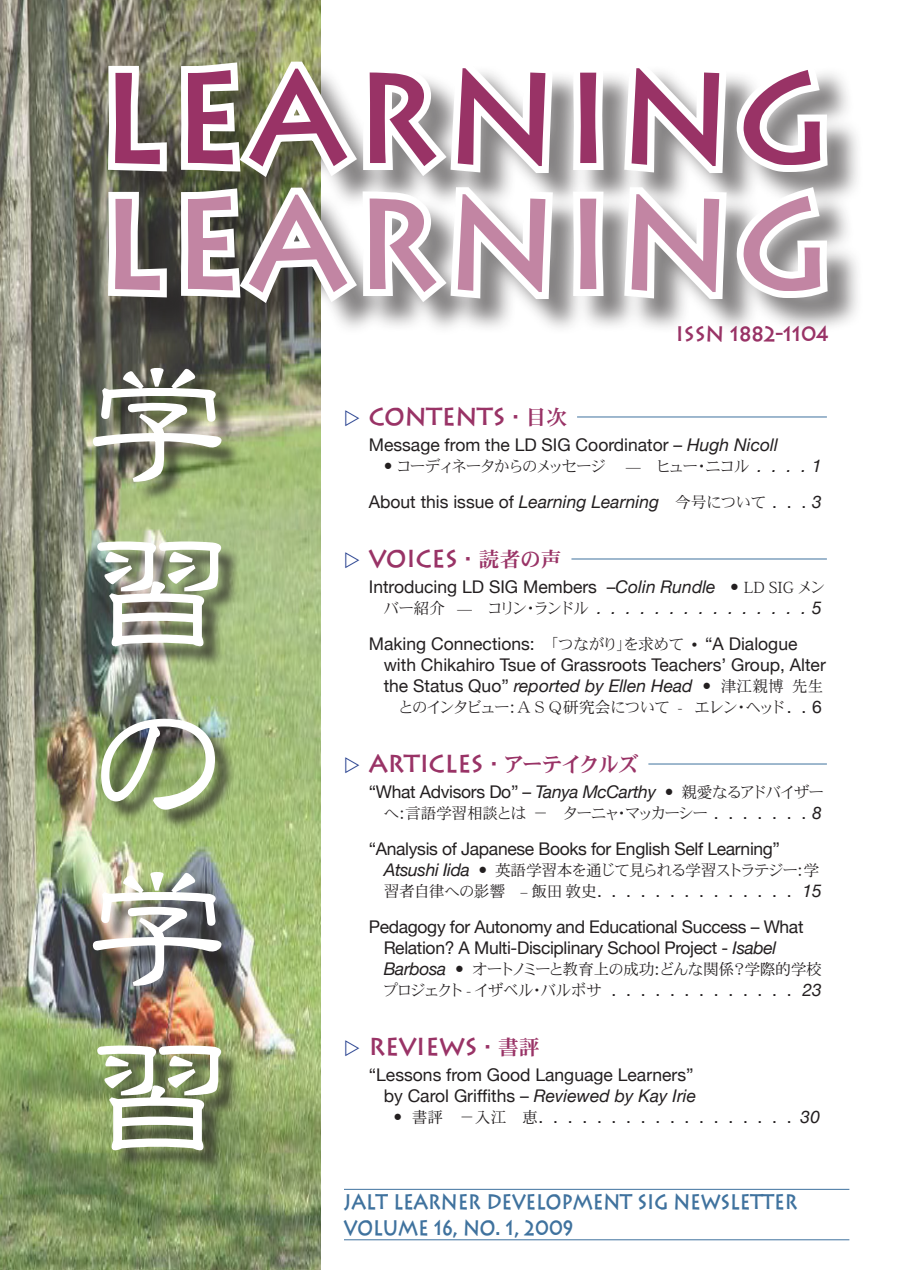
<style>
.page{position:relative;width:903px;height:1270px;background:#fff}
.page>*{position:absolute;margin:0;border:0;box-sizing:border-box;transform-origin:0 0}
.t1{font:140px/168px "BRG Reisyo Reiryu";color:#fff;text-align:justify}
.t2{font:700 126px "Liste";letter-spacing:.055em;color:#936}
.t3{font:700 126px "Liste";letter-spacing:.055em;color:#c285a3}
.t4{font:700 24.5px "Liste";color:#936}
.t5{font:700 21px/25.2px "Liste";color:#3f729e;scale:.9 1}
.t6{font:700 21px "Liste";color:#936}
.t7{font:17.5px/21px "Helvetica Neue";color:#231f20}
.t8{font:17.5px/21px "Helvetica Neue";letter-spacing:-.02em;color:#231f20}
.t9{font:italic 17.5px "Helvetica Neue";color:#231f20}
.t10{font:15.75px/21px "Heisei Min Std W3";letter-spacing:-.06em;color:#231f20}
.t11{font:15.75px/21px "Heisei Min Std W3";letter-spacing:-.05em;color:#231f20}
.t12{font:15.75px "Heisei Min Std W3";letter-spacing:-.08em;color:#231f20}
.t13{font:15.75px "Heisei Min Std W3";letter-spacing:-.11em;color:#231f20}
.t14{font:15.75px "Heisei Min Std W3";letter-spacing:-.1em;color:#231f20}
.t15{font:15.75px "Heisei Min Std W3";letter-spacing:-.14em;color:#231f20}
.s1{font-family:"Heisei Min Std W7";font-weight:400;font-size:21px}
.s2{font-style:italic}
.s3{font-family:"Helvetica Neue";font-size:17.5px}
.s4{font-family:"Heisei Min Std W3";font-size:15.75px}
.s5{font-family:"Helvetica Neue";font-style:italic;font-size:17.5px}
</style>
<div class="page">
<img style="left:0;top:0;width:320px;height:1270px">
<div style="left:111px;top:63px;width:752px;height:273px;background:#231f20;opacity:.55"></div>
<svg style="left:101px;top:54px;width:459px;height:260px"></svg>
<svg style="left:566px;top:63px;width:268px;height:249px"></svg>
<div style="left:96px;top:371px;width:146px;height:800px;background:#231f20;opacity:.75"></div>
<svg style="left:93px;top:367px;width:129px;height:116px;background:#81856f"></svg>
<img style="left:98px;top:540px;width:124px;height:107px">
<img style="left:100px;top:718px;width:116px;height:92px">
<img style="left:93px;top:871px;width:129px;height:116px">
<img style="left:98px;top:1044px;width:124px;height:107px">
<hr style="left:344px;top:417px;width:483px;height:1px;background:#3f729e">
<div style="left:339px;top:410px;width:238px;height:9px;background:#fff"></div>
<hr style="left:344px;top:559px;width:483px;height:1px;background:#3f729e">
<div style="left:339px;top:552px;width:232px;height:9px;background:#fff"></div>
<hr style="left:344px;top:764px;width:483px;height:1px;background:#3f729e">
<div style="left:339px;top:757px;width:309px;height:9px;background:#fff"></div>
<hr style="left:344px;top:1189px;width:505px;height:1px;background:#3f729e">
<hr style="left:344px;top:1239px;width:505px;height:1px;background:#3f729e">
<h2 class="t2" style="left:99px;top:44px;width:731px">LEARNING</h2>
<h2 class="t3" style="left:99px;top:170px;width:731px">LEARNING</h2>
<h1 class="t1" style="left:88px;top:341px;width:141px">学習の学習</h1>
<p class="t6" style="left:676px;top:321px;width:154px">ISSN 1882-1104</p>
<h3 class="t4" style="left:369px;top:402px;width:200px">CONTENTS • <span class="s1">目次</span></h3>
<p class="t7" style="left:369px;top:434px;width:411px">Message from the LD SIG Coordinator – <span class="s2">Hugh Nicoll</span></p>
<p class="t13" style="left:384px;top:456px;width:367px"><span class="s3">•</span> コーディネータからのメッセージ 　̶　ヒュー・ニコル</p>
<p class="t9" style="left:812px;top:455px;width:11px">1</p>
<p class="t7" style="left:369px;top:491px;width:399px">About this issue of <span class="s2">Learning Learning</span><span class="s4">　今号について</span></p>
<p class="t9" style="left:812px;top:491px;width:11px">3</p>
<h3 class="t4" style="left:369px;top:544px;width:194px">VOICES • <span class="s1">読者の声</span></h3>
<p class="t7" style="left:369px;top:576px;width:458px">Introducing LD SIG Members –<span class="s2">Colin Rundle</span> • <span class="s4">LD SIG メン</span></p>
<p class="t15" style="left:383px;top:598px;width:207px">バー紹介 ̶　コリン・ランドル</p>
<p class="t9" style="left:812px;top:597px;width:11px">5</p>
<p class="t7" style="left:384px;top:633px;width:444px;text-indent:-15px">Making Connections:<span class="s4">　「つながり」を求めて •</span> “A Dialogue with Chikahiro Tsue of Grassroots Teachers’ Group, Alter the Status Quo” <span class="s2">reported by Ellen Head</span> • <span class="s4">津江親博 先生</span></p>
<p class="t12" style="left:384px;top:697px;width:403px">　とのインタビュー：ＡＳＱ研究会について - エレン・ヘッド</p>
<p class="t7" style="left:812px;top:696px;width:11px">6</p>
<h3 class="t4" style="left:369px;top:749px;width:271px">ARTICLES • <span class="s1">アーテイクルズ</span></h3>
<p class="t8" style="left:369px;top:781px;width:457px">“What Advisors Do” – <span class="s2">Tanya McCarthy</span> • <span class="s4">親愛なるアドバイザー</span></p>
<p class="t14" style="left:383px;top:803px;width:326px">へ：言語学習相談とは －　ターニャ・マッカーシー</p>
<p class="t9" style="left:812px;top:802px;width:11px">8</p>
<p class="t8" style="left:369px;top:838px;width:413px">“Analysis of Japanese Books for English Self Learning”</p>
<p class="t10" style="left:384px;top:859px;width:437px"><span class="s5">Atsushi Iida</span> <span class="s3">•</span> 英語学習本を通じて見られる学習ストラテジー：学習者自律への影響　‒ 飯田 敦史</p>
<p class="t9" style="left:802px;top:880px;width:21px">15</p>
<p class="t8" style="left:384px;top:916px;width:421px;text-indent:-15px">Pedagogy for Autonomy and Educational Success – What<br>Relation? A Multi-Disciplinary School Project - <span class="s2">Isabel</span></p>
<p class="t11" style="left:383px;top:958px;width:441px"><span class="s5">Barbosa</span> <span class="s3">•</span> オートノミーと教育上の成功：どんな関係？学際的学校プロジェクト - イザベル・バルボサ</p>
<p class="t9" style="left:802px;top:979px;width:21px">23</p>
<h3 class="t4" style="left:369px;top:1032px;width:173px">REVIEWS • <span class="s1">書評</span></h3>
<p class="t7" style="left:369px;top:1064px;width:329px;text-align:right">“Lessons from Good Language Learners” by Carol Griffiths – <span class="s2">Reviewed by Kay Irie</span></p>
<p class="t12" style="left:393px;top:1107px;width:146px"><span class="s3">•</span> 書評　－入江　恵</p>
<p class="t9" style="left:800px;top:1106px;width:21px">30</p>
<p class="t5" style="left:344px;top:1190px;width:505px">JALT LEARNER DEVELOPMENT SIG NEWSLETTER<br>VOLUME 16, NO. 1, 2009</p>
</div>
